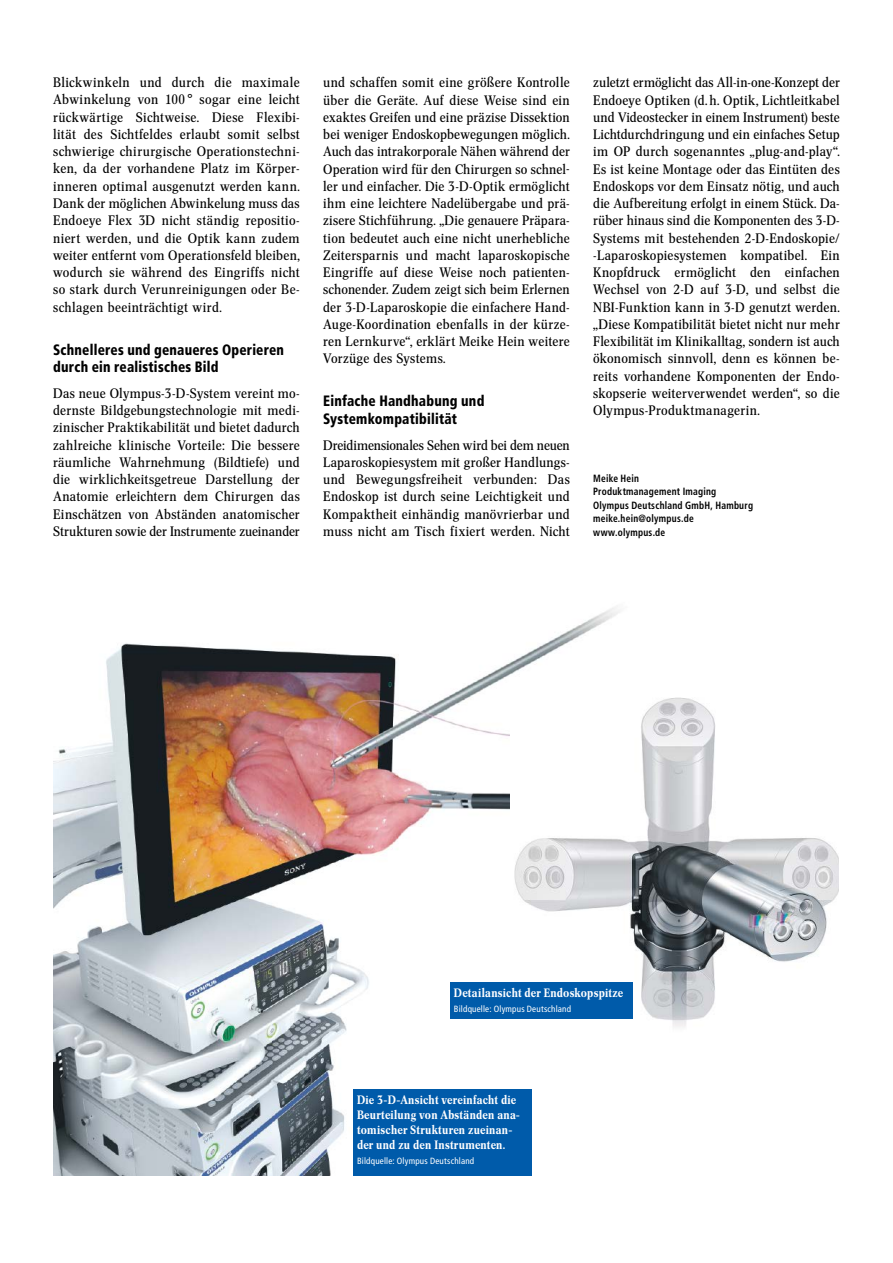
<style>
.page{position:relative;width:893px;height:1263px;background:#fff}
.page>*{position:absolute;margin:0;border:0;box-sizing:border-box;transform-origin:0 0}
.t1{font:900 condensed 15px/17.2px "Frutiger LT Com";letter-spacing:.015em;color:#000;scale:.9 1}
.t2{font:13.5px/17.2px "Concorde Nova";letter-spacing:.015em;color:#000;text-align:justify;scale:1.07 1}
.t3{font:500 12px/15px "Concorde Nova";letter-spacing:.02em;color:#fff}
.t4{font:700 condensed 10.5px/13.5px "Frutiger LT Com";letter-spacing:.025em;color:#000;scale:.9 1}
.t5{font:condensed 9px "Frutiger LT Com";letter-spacing:.025em;color:#fff}
</style>
<div class="page">
<img style="left:53px;top:607px;width:567px;height:568px">
<img style="left:510px;top:682px;width:329px;height:355px">
<img style="left:240px;top:745px;width:260px;height:430px">
<div style="left:353px;top:1089px;width:178px;height:86px;background:#005baa"></div>
<div style="left:450px;top:982px;width:182px;height:36px;background:#005baa"></div>
<p class="t2" style="left:53px;top:74px;width:232px">Blickwinkeln und durch die maximale Abwinkelung von 100 ° sogar eine leicht rückwärtige Sichtweise. Diese Flexibi&shy;lität des Sichtfeldes erlaubt somit selbst schwierige chirurgische Operationstechni&shy;ken, da der vorhandene Platz im Körper&shy;inneren optimal ausgenutzt werden kann.<br>Dank der möglichen Abwinkelung muss das Endoeye Flex 3D nicht ständig repositio&shy;niert werden, und die Optik kann zudem weiter entfernt vom Operationsfeld bleiben, wodurch sie während des Eingriffs nicht so stark durch Verunreinigungen oder Be&shy;schlagen beeinträchtigt wird.</p>
<p class="t1" style="left:53px;top:341px;width:258px">Schnelleres und genaueres Operieren durch ein realistisches Bild</p>
<p class="t2" style="left:53px;top:385px;width:232px">Das neue Olympus-3-D-System vereint mo&shy;dernste Bildgebungstechnologie mit medi&shy;zinischer Praktikabilität und bietet dadurch zahlreiche klinische Vorteile: Die bessere räumliche Wahrnehmung (Bildtiefe) und die wirklichkeitsgetreue Darstellung der Anatomie erleichtern dem Chirurgen das Einschätzen von Abständen anatomischer Strukturen sowie der Instrumente zueinander</p>
<p class="t2" style="left:323px;top:74px;width:232px">und schaffen somit eine größere Kontrolle über die Geräte. Auf diese Weise sind ein exaktes Greifen und eine präzise Dissektion bei weniger Endoskopbewegungen möglich.<br>Auch das intrakorporale Nähen während der Operation wird für den Chirurgen so schnel&shy;ler und einfacher. Die 3-D-Optik ermöglicht ihm eine leichtere Nadelübergabe und prä&shy;zisere Stichführung. „Die genauere Präpara&shy;tion bedeutet auch eine nicht unerhebliche Zeitersparnis und macht laparoskopische Eingriffe auf diese Weise noch patienten&shy;schonender. Zudem zeigt sich beim Erlernen der 3-D-Laparoskopie die einfachere Hand-Auge-Koordination ebenfalls in der kürze&shy;ren Lernkurve“, erklärt Meike Hein weitere Vorzüge des Systems.</p>
<p class="t1" style="left:323px;top:393px;width:181px">Einfache Handhabung und<br>Systemkompatibilität</p>
<p class="t2" style="left:323px;top:436px;width:232px">Dreidimensionales Sehen wird bei dem neuen Laparoskopiesystem mit großer Handlungs&shy;und Bewegungsfreiheit verbunden: Das Endoskop ist durch seine Leichtigkeit und Kompaktheit einhändig manövrierbar und muss nicht am Tisch fixiert werden. Nicht</p>
<p class="t2" style="left:593px;top:74px;width:232px">zuletzt ermöglicht das All-in-one-Konzept der Endoeye Optiken (d. h. Optik, Lichtleitkabel und Videostecker in einem Instrument) beste Lichtdurchdringung und ein einfaches Setup im OP durch sogenanntes „plug-and-play“.<br>Es ist keine Montage oder das Eintüten des Endoskops vor dem Einsatz nötig, und auch die Aufbereitung erfolgt in einem Stück. Da&shy;rüber hinaus sind die Komponenten des 3-D-Systems mit bestehenden 2-D-Endoskopie/ -Laparoskopiesystemen kompatibel. Ein Knopfdruck ermöglicht den einfachen Wechsel von 2-D auf 3-D, und selbst die NBI-Funktion kann in 3-D genutzt werden. „Diese Kompatibilität bietet nicht nur mehr Flexibilität im Klinikalltag, sondern ist auch ökonomisch sinnvoll, denn es können be&shy;reits vorhandene Komponenten der Endo&shy;skopserie weiterverwendet werden“, so die Olympus-Produktmanagerin.</p>
<p class="t4" style="left:593px;top:471px;width:179px">Meike Hein<br>Produktmanagement Imaging<br>Olympus Deutschland GmbH, Hamburg meike.hein@olympus.de www.olympus.de</p>
<p class="t3" style="left:454px;top:986px;width:171px">Detailansicht der Endoskopspitze</p>
<p class="t5" style="left:454px;top:1004px;width:119px">Bildquelle: Olympus Deutschland</p>
<p class="t3" style="left:357px;top:1093px;width:164px">Die 3-D-Ansicht vereinfacht die<br>Beurteilung von Abständen ana&shy;tomischer Strukturen zueinan&shy;der und zu den Instrumenten.</p>
<p class="t5" style="left:357px;top:1156px;width:119px">Bildquelle: Olympus Deutschland</p>
</div>
